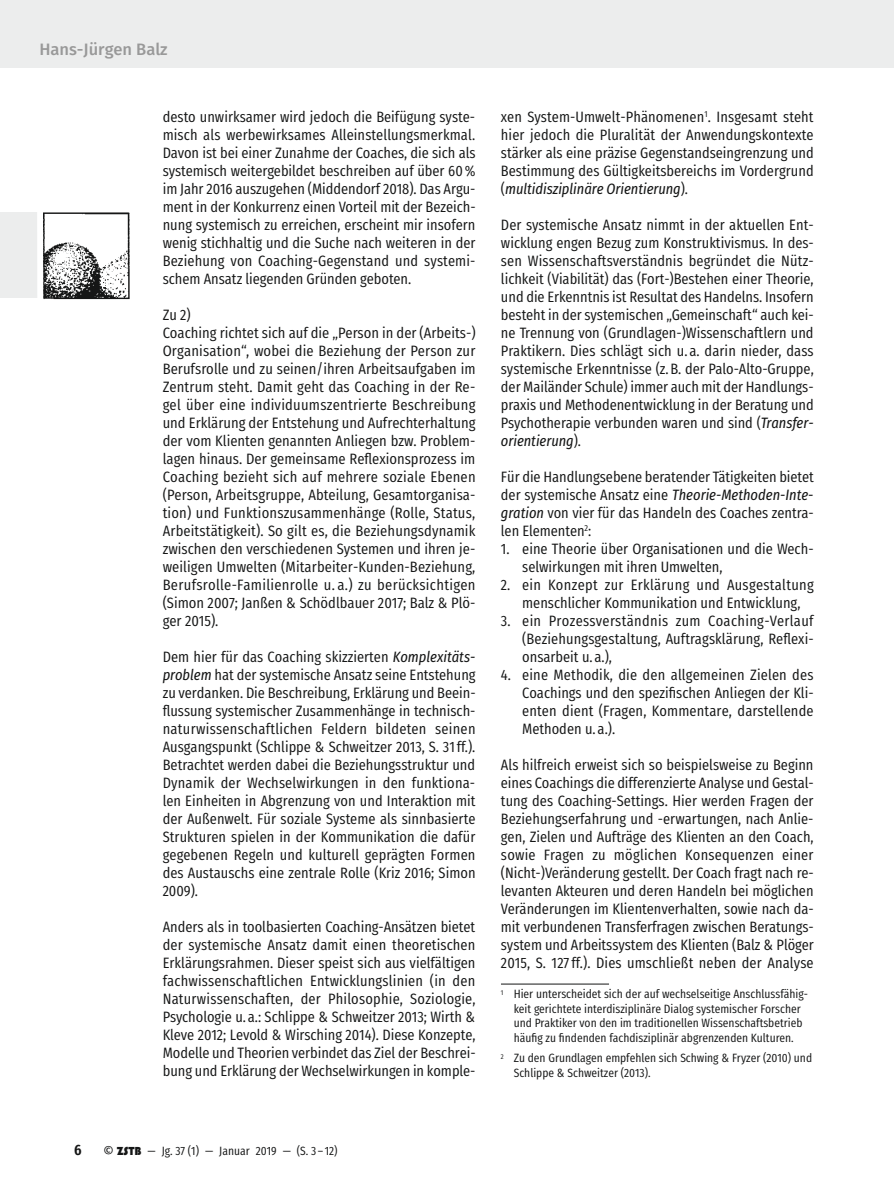
<style>
.page{position:relative;width:894px;height:1193px;background:#fff}
.page>*{position:absolute;margin:0;border:0;box-sizing:border-box;transform-origin:0 0}
.t1{font:500 16.5px "Fira Sans";color:#999}
.t2{font:15px/18px "Fira Sans Condensed";color:#151616;text-align:justify}
.t3{font:600 15px "Fira Sans Condensed";color:#151616}
.t4{font:12px/14.4px "Fira Sans Condensed";color:#151616}
.s1{font-style:italic}
.s2{font-family:"Fira Sans";font-size:13.5px}
.s3{font-family:"Bauhaus 93"}
</style>
<div class="page">
<div style="left:0;top:213px;width:128px;height:85px;background:#eceded"></div>
<img style="left:37px;top:212px;width:93px;height:88px">
<div style="left:0;top:0;width:893px;height:67px;background:#eceded"></div>
<hr style="left:501px;top:983px;width:108px;height:1px;background:#151616">
<p class="t1" style="left:39px;top:36px;width:130px">Hans-Jürgen Balz</p>
<p class="t2" style="left:163px;top:106px;width:314px">desto unwirksamer wird jedoch die Beifügung syste&shy;misch als werbewirksames Alleinstellungsmerkmal.<br>Davon ist bei einer Zunahme der Coaches, die sich als systemisch weitergebildet beschreiben auf über 60% im Jahr 2016 auszugehen (Middendorf 2018). Das Argu&shy;ment in der Konkurrenz einen Vorteil mit der Bezeich&shy;nung systemisch zu erreichen, erscheint mir insofern wenig stichhaltig und die Suche nach weiteren in der Beziehung von Coaching-Gegenstand und systemi&shy;schem Ansatz liegenden Gründen geboten.</p>
<p class="t2" style="left:163px;top:304px;width:314px;text-align:left">Zu 2)<br>Coaching richtet sich auf die „Person in der (Arbeits-)<br>Organisation“, wobei die Beziehung der Person zur Berufsrolle und zu seinen/ihren Arbeitsaufgaben im Zentrum steht. Damit geht das Coaching in der Re&shy;gel über eine individuumszentrierte Beschreibung und Erklärung der Entstehung und Aufrechterhaltung der vom Klienten genannten Anliegen bzw. Problem&shy;lagen hinaus. Der gemeinsame Reflexionsprozess im Coaching bezieht sich auf mehrere soziale Ebenen (Person, Arbeitsgruppe, Abteilung, Gesamtorganisa&shy;tion) und Funktionszusammenhänge (Rolle, Status, Arbeitstätigkeit). So gilt es, die Beziehungsdynamik zwischen den verschiedenen Systemen und ihren je&shy;weiligen Umwelten (Mitarbeiter-Kunden-Beziehung, Berufsrolle-Familienrolle u. a.) zu berücksichtigen (Simon 2007; Janßen &amp; Schödlbauer 2017; Balz &amp; Plö&shy;ger 2015).</p>
<p class="t2" style="left:163px;top:646px;width:314px">Dem hier für das Coaching skizzierten <span class="s1">Komplexitäts&shy;problem</span> hat der systemische Ansatz seine Entstehung zu verdanken. Die Beschreibung, Erklärung und Beein&shy;flussung systemischer Zusammenhänge in technisch&shy;naturwissenschaftlichen Feldern bildeten seinen Ausgangspunkt (Schlippe &amp; Schweitzer 2013, S. 31ff.).<br>Betrachtet werden dabei die Beziehungsstruktur und Dynamik der Wechselwirkungen in den funktiona&shy;len Einheiten in Abgrenzung von und Interaktion mit der Außenwelt. Für soziale Systeme als sinnbasierte Strukturen spielen in der Kommunikation die dafür gegebenen Regeln und kulturell geprägten Formen des Austauschs eine zentrale Rolle (Kriz 2016; Simon 2009).</p>
<p class="t2" style="left:163px;top:916px;width:314px">Anders als in toolbasierten Coaching-Ansätzen bietet der systemische Ansatz damit einen theoretischen Erklärungsrahmen. Dieser speist sich aus vielfältigen fachwissenschaftlichen Entwicklungslinien (in den Naturwissenschaften, der Philosophie, Soziologie, Psychologie u. a.: Schlippe &amp; Schweitzer 2013; Wirth &amp; Kleve 2012; Levold &amp; Wirsching 2014). Diese Konzepte, Modelle und Theorien verbindet das Ziel der Beschrei&shy;bung und Erklärung der Wechselwirkungen in komple-</p>
<p class="t2" style="left:501px;top:106px;width:314px">xen System-Umwelt-Phänomenen<sup>1</sup>. Insgesamt steht hier jedoch die Pluralität der Anwendungskontexte stärker als eine präzise Gegenstandseingrenzung und Bestimmung des Gültigkeitsbereichs im Vordergrund (<span class="s1">multidisziplinäre Orientierung</span>).</p>
<p class="t2" style="left:501px;top:214px;width:314px">Der systemische Ansatz nimmt in der aktuellen Ent&shy;wicklung engen Bezug zum Konstruktivismus. In des&shy;sen Wissenschaftsverständnis begründet die Nütz&shy;lichkeit (Viabilität) das (Fort-)Bestehen einer Theorie, und die Erkenntnis ist Resultat des Handelns. Insofern besteht in der systemischen „Gemeinschaft“ auch kei&shy;ne Trennung von (Grundlagen-)Wissenschaftlern und Praktikern. Dies schlägt sich u. a. darin nieder, dass systemische Erkenntnisse (z.B. der Palo-Alto-Gruppe, der Mailänder Schule) immer auch mit der Handlungs&shy;praxis und Methodenentwicklung in der Beratung und Psychotherapie verbunden waren und sind (<span class="s1">Transfer&shy;orientierung</span>).</p>
<p class="t2" style="left:501px;top:466px;width:314px;text-align:left">Für die Handlungsebene beratender Tätigkeiten bietet der systemische Ansatz eine <span class="s1">Theorie-Methoden-Inte&shy;gration</span> von vier für das Handeln des Coaches zentra&shy;len Elementen<sup>2</sup>:</p>
<p class="t2" style="left:522px;top:538px;width:293px;text-indent:-21px">1. eine Theorie über Organisationen und die Wech&shy;selwirkungen mit ihren Umwelten,</p>
<p class="t2" style="left:501px;top:574px;width:314px;text-align:center">2. ein Konzept zur Erklärung und Ausgestaltung menschlicher Kommunikation und Entwicklung,</p>
<p class="t2" style="left:522px;top:610px;width:293px;text-indent:-21px">3. ein Prozessverständnis zum Coaching-Verlauf (Beziehungsgestaltung, Auftragsklärung, Reflexi&shy;onsarbeit u. a.),</p>
<p class="t2" style="left:522px;top:664px;width:293px;text-indent:-21px">4. eine Methodik, die den allgemeinen Zielen des Coachings und den spezifischen Anliegen der Kli&shy;enten dient (Fragen, Kommentare, darstellende Methoden u. a.).</p>
<p class="t2" style="left:501px;top:754px;width:314px">Als hilfreich erweist sich so beispielsweise zu Beginn eines Coachings die differenzierte Analyse und Gestal&shy;tung des Coaching-Settings. Hier werden Fragen der Beziehungserfahrung und -erwartungen, nach Anlie&shy;gen, Zielen und Aufträge des Klienten an den Coach, sowie Fragen zu möglichen Konsequenzen einer (Nicht-)Veränderung gestellt. Der Coach fragt nach re&shy;levanten Akteuren und deren Handeln bei möglichen Veränderungen im Klientenverhalten, sowie nach da&shy;mit verbundenen Transferfragen zwischen Beratungs&shy;system und Arbeitssystem des Klienten (Balz &amp; Plöger 2015, S. 127ff.). Dies umschließt neben der Analyse</p>
<p class="t4" style="left:513px;top:986px;width:296px;text-indent:-13px"><sup>1</sup> Hier unterscheidet sich der auf wechselseitige Anschlussfähig&shy;keit gerichtete interdisziplinäre Dialog systemischer Forscher und Praktiker von den im traditionellen Wissenschaftsbetrieb häufig zu findenden fachdisziplinär abgrenzenden Kulturen.</p>
<p class="t4" style="left:513px;top:1050px;width:300px;text-indent:-13px"><sup>2</sup> Zu den Grundlagen empfehlen sich Schwing &amp; Fryzer (2010) und<br>Schlippe &amp; Schweitzer (2013).</p>
<p class="t3" style="left:74px;top:1135px;width:9px">6</p>
<p class="t4" style="left:103px;top:1142px;width:236px"><span class="s2">©</span> <span class="s3">ZSTB</span> — Jg. 37 (1) — Januar 2019 — (S. 3 – 12)</p>
</div>
